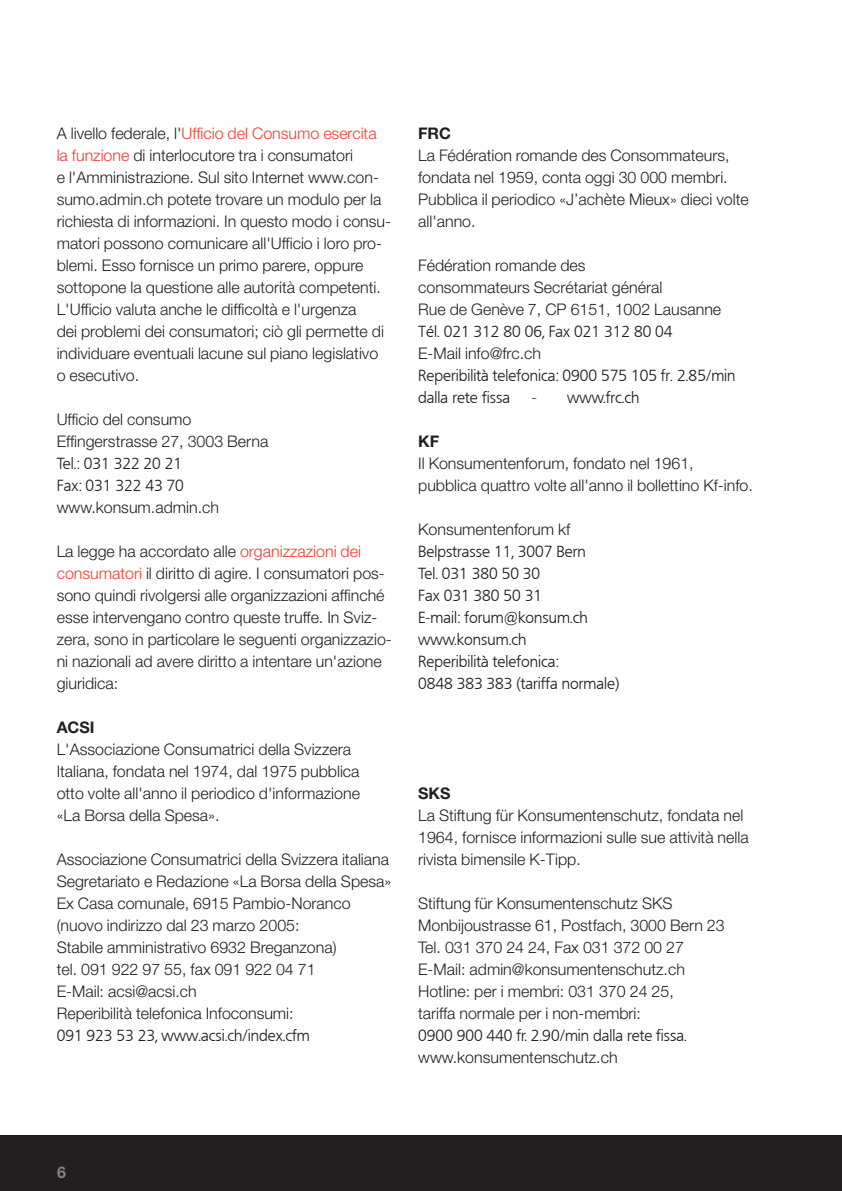
<style>
.page{position:relative;width:842px;height:1191px;background:#fff}
.page>*{position:absolute;margin:0;border:0;box-sizing:border-box;transform-origin:0 0}
.t1{font:300 16px/22px "Helvetica Neue";color:#231f20}
.t2{font:300 16px/22px "Frutiger BQ";color:#231f20}
.t3{font:700 16px "Helvetica Neue";color:#231f20}
.t4{font:700 16px "Helvetica Neue";color:#808285}
.s1{color:#ee3b32}
</style>
<div class="page">
<div style="left:0;top:1134px;width:842px;height:57px;background:#231f20"></div>
<p class="t1" style="left:57px;top:123px;width:336px">A livello federale, l'<span class="s1">Ufficio del Consumo esercita la funzione</span> di interlocutore tra i consumatori<br>e l'Amministrazione. Sul sito Internet www.con&shy;sumo.admin.ch potete trovare un modulo per la richiesta di informazioni. In questo modo i consu&shy;matori possono comunicare all'Ufficio i loro pro&shy;blemi. Esso fornisce un primo parere, oppure sottopone la questione alle autorità competenti.<br>L'Ufficio valuta anche le difficoltà e l'urgenza<br>dei problemi dei consumatori; ciò gli permette di individuare eventuali lacune sul piano legislativo o esecutivo.</p>
<p class="t1" style="left:57px;top:409px;width:213px">Ufficio del consumo<br>Effingerstrasse 27, 3003 Berna</p>
<p class="t2" style="left:57px;top:452px;width:129px">Tel.: 031 322 20 21<br>Fax: 031 322 43 70</p>
<p class="t1" style="left:57px;top:497px;width:164px">www.konsum.admin.ch</p>
<p class="t1" style="left:57px;top:541px;width:337px">La legge ha accordato alle <span class="s1">organizzazioni dei consumatori</span> il diritto di agire. I consumatori pos&shy;sono quindi rivolgersi alle organizzazioni affinché esse intervengano contro queste truffe. In Sviz&shy;zera, sono in particolare le seguenti organizzazio&shy;ni nazionali ad avere diritto a intentare un'azione giuridica:</p>
<p class="t3" style="left:57px;top:721px;width:39px">ACSI</p>
<p class="t1" style="left:57px;top:739px;width:305px">L'Associazione Consumatrici della Svizzera Italiana, fondata nel 1974, dal 1975 pubblica otto volte all'anno il periodico d'informazione «La Borsa della Spesa».</p>
<p class="t1" style="left:57px;top:849px;width:336px">Associazione Consumatrici della Svizzera italiana Segretariato e Redazione «La Borsa della Spesa» Ex Casa comunale, 6915 Pambio-Noranco (nuovo indirizzo dal 23 marzo 2005:<br>Stabile amministrativo 6932 Breganzona)<br>tel. 091 922 97 55, fax 091 922 04 71<br>E-Mail: acsi@acsi.ch<br>Reperibilità telefonica Infoconsumi:</p>
<p class="t2" style="left:57px;top:1024px;width:255px">091 923 53 23, www.acsi.ch/index.cfm</p>
<p class="t3" style="left:418px;top:127px;width:34px">FRC</p>
<p class="t1" style="left:418px;top:145px;width:332px">La Fédération romande des Consommateurs, fondata nel 1959, conta oggi 30 000 membri.<br>Pubblica il periodico «J’achète Mieux» dieci volte all'anno.</p>
<p class="t1" style="left:418px;top:255px;width:305px">Fédération romande des<br>consommateurs Secrétariat général<br>Rue de Genève 7, CP 6151, 1002 Lausanne</p>
<p class="t2" style="left:418px;top:320px;width:256px">Tél. 021 312 80 06, Fax 021 312 80 04</p>
<p class="t1" style="left:418px;top:343px;width:124px">E-Mail info@frc.ch</p>
<p class="t2" style="left:418px;top:364px;width:319px">Reperibilità telefonica: 0900 575 105 fr. 2.85/min dalla rete fissa</p>
<p class="t2" style="left:532px;top:386px;width:109px">- www.frc.ch</p>
<p class="t3" style="left:418px;top:435px;width:23px">KF</p>
<p class="t1" style="left:418px;top:453px;width:336px">Il Konsumentenforum, fondato nel 1961, pubblica quattro volte all'anno il bollettino Kf-info.</p>
<p class="t1" style="left:418px;top:519px;width:154px">Konsumentenforum kf</p>
<p class="t2" style="left:418px;top:540px;width:203px">Belpstrasse 11, 3007 Bern<br>Tel. 031 380 50 30<br>Fax 031 380 50 31<br>E-mail: forum@konsum.ch www.konsum.ch<br>Reperibilità telefonica:<br>0848 383 383 (tariffa normale)</p>
<p class="t3" style="left:418px;top:787px;width:34px">SKS</p>
<p class="t1" style="left:418px;top:805px;width:332px">La Stiftung für Konsumentenschutz, fondata nel<br>1964, fornisce informazioni sulle sue attività nella rivista bimensile K-Tipp.</p>
<p class="t1" style="left:418px;top:893px;width:308px">Stiftung für Konsumentenschutz SKS Monbijoustrasse 61, Postfach, 3000 Bern 23<br>Tel. 031 370 24 24, Fax 031 372 00 27<br>E-Mail: admin@konsumentenschutz.ch Hotline: per i membri: 031 370 24 25,<br>tariffa normale per i non-membri:</p>
<p class="t2" style="left:418px;top:1024px;width:270px">0900 900 440 fr. 2.90/min dalla rete fissa.</p>
<p class="t1" style="left:418px;top:1047px;width:201px">www.konsumentenschutz.ch</p>
<p class="t4" style="left:57px;top:1166px;width:10px">6</p>
</div>
